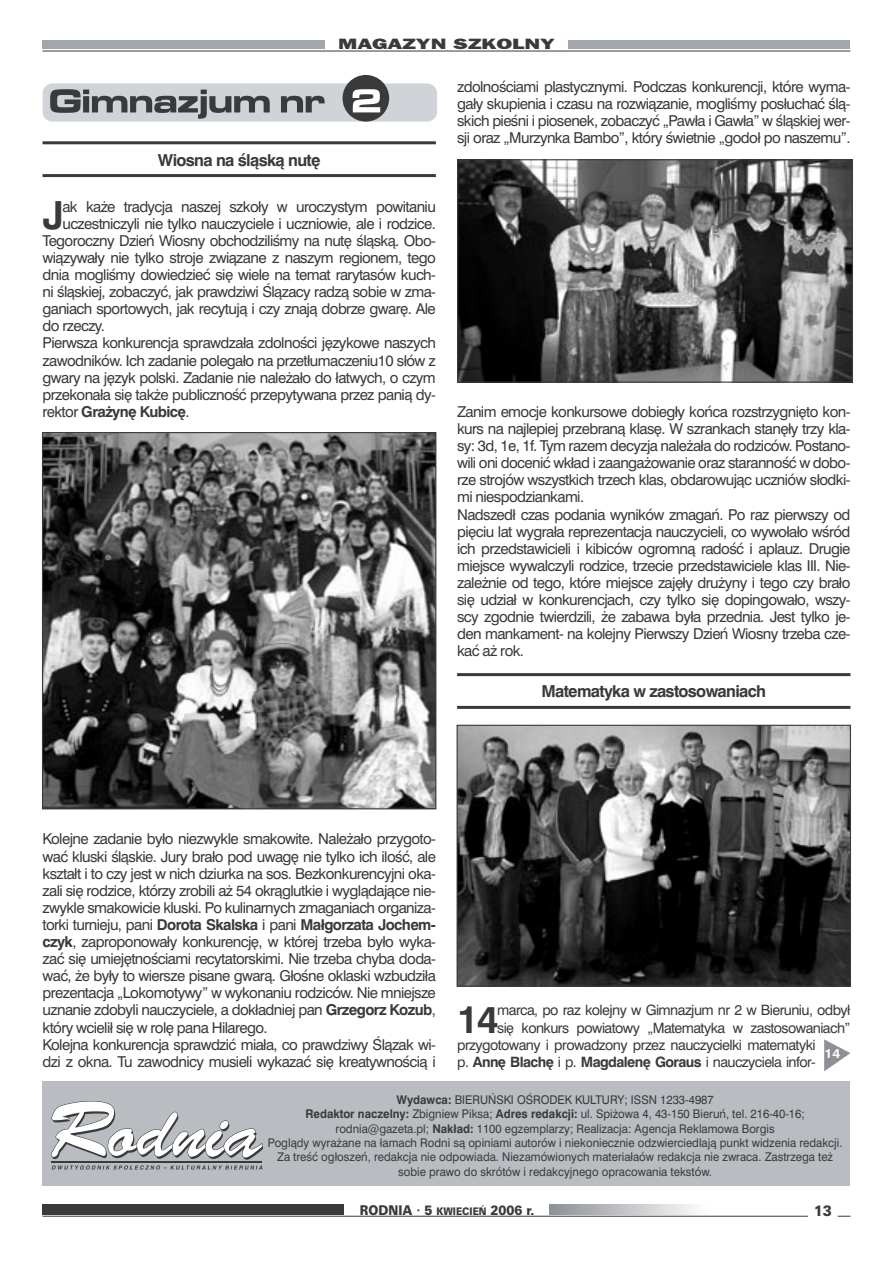
<style>
.page{position:relative;width:893px;height:1263px;background:#fff}
.page>*{position:absolute;margin:0;border:0;box-sizing:border-box;transform-origin:0 0}
.t1{font:38.85px "Swiss 721 AT Bold";color:#383a3b}
.t2{font:38.1px "Swiss 721 AT Bold";color:#383a3b}
.t3{font:16.5px "Swiss 721 AT Bold";letter-spacing:-.04em;color:#383a3b}
.t4{font:15px/17.1px "Swiss 721 AT";letter-spacing:-.04em;color:#383a3b;text-align:justify}
.t5{font:15px "Swiss 721 AT Bold";letter-spacing:-.04em;color:#383a3b}
.t6{font:800 15px "Frankfurt Gothic";color:#383a3b;scale:1.5 1}
.t7{font:15px "Zurich AT Black";color:#383a3b;scale:.9 1}
.t8{font:14.25px "Swiss 721 AT";letter-spacing:-.04em;color:#383a3b}
.t9{font:14.25px "Swiss 721 AT Bold";letter-spacing:-.04em;color:#383a3b}
.t10{font:13.5px "Zurich AT Black";color:#383a3b;scale:.9 1}
.t11{font:12.9px "Swiss 721 AT Bold";color:#fff;scale:1.08 1}
.t12{font:12px/14.4px "Swiss 721 AT";color:#383a3b;text-align:center;scale:.95 1}
.s1{font-family:"Swiss 721 AT"}
.s2{font-family:"Swiss 721 AT Bold"}
.s3{font-size:10.5px}
</style>
<div class="page">
<hr style="left:43px;top:1216px;width:765px;height:1px;background:#383a3b">
<svg style="left:838px;top:1216px;width:12px;height:1px"></svg>
<div style="left:43px;top:1204px;width:301px;height:11px;background:#383a3b"></div>
<svg style="left:550px;top:1204px;width:143px;height:11px;background:#c0c2c5"></svg>
<hr style="left:43px;top:51px;width:807px;height:1px;background:#383a3b">
<div style="left:43px;top:40px;width:807px;height:9px;background:#a3a6ac"></div>
<hr style="left:43px;top:141px;width:393px;height:3px;background:#383a3b">
<hr style="left:43px;top:174px;width:393px;height:3px;background:#383a3b">
<hr style="left:457px;top:673px;width:393px;height:3px;background:#383a3b">
<hr style="left:457px;top:706px;width:393px;height:3px;background:#383a3b">
<div style="left:325px;top:30px;width:243px;height:19px;background:#fff"></div>
<svg style="left:824px;top:1039px;width:26px;height:32px"></svg>
<div style="left:43px;top:1081px;width:807px;height:105px;background:#b9bcc1"></div>
<svg style="left:51px;top:1101px;width:212px;height:68px"></svg>
<div style="left:43px;top:83px;width:394px;height:39px;background:#d0d3d7;border-radius:10px"></div>
<div style="left:343px;top:75px;width:46px;height:47px;background:#383a3b;border-radius:50%"></div>
<svg style="left:50px;top:89px;width:220px;height:30px"></svg>
<svg style="left:281px;top:96px;width:44px;height:16px"></svg>
<svg style="left:352px;top:89px;width:28px;height:23px"></svg>
<img style="left:44px;top:434px;width:390px;height:373px">
<div style="left:42px;top:432px;width:394px;height:377px;border:1px solid #383a3b"></div>
<img style="left:459px;top:161px;width:392px;height:220px">
<div style="left:457px;top:159px;width:396px;height:224px;border:1px solid #383a3b"></div>
<img style="left:459px;top:727px;width:390px;height:258px">
<div style="left:457px;top:725px;width:394px;height:262px;border:1px solid #383a3b"></div>
<p class="t6" style="left:338px;top:35px;width:146px">MAGAZYN SZKOLNY</p>
<p class="t3" style="left:158px;top:150px;width:164px">Wiosna na śląską nutę</p>
<h1 class="t1" style="left:43px;top:192px;width:23px">J</h1>
<p class="t4" style="left:62px;top:198px;width:375px">ak każe tradycja naszej szkoły w uroczystym powitaniu</p>
<p class="t4" style="left:62px;top:215px;width:375px">uczestniczyli nie tylko nauczyciele i uczniowie, ale i rodzice.</p>
<p class="t4" style="left:43px;top:232px;width:395px">Tegoroczny Dzień Wiosny obchodziliśmy na nutę śląską. Obo-</p>
<p class="t4" style="left:43px;top:249px;width:395px">wiązywały nie tylko stroje związane z naszym regionem, tego</p>
<p class="t4" style="left:43px;top:266px;width:395px">dnia mogliśmy dowiedzieć się wiele na temat rarytasów kuch-</p>
<p class="t4" style="left:43px;top:283px;width:395px">ni śląskiej, zobaczyć, jak prawdziwi Ślązacy radzą sobie w zma-</p>
<p class="t4" style="left:43px;top:300px;width:395px">ganiach sportowych, jak recytują i czy znają dobrze gwarę. Ale</p>
<p class="t4" style="left:43px;top:317px;width:64px">do rzeczy.</p>
<p class="t4" style="left:43px;top:335px;width:395px">Pierwsza konkurencja sprawdzała zdolności językowe naszych</p>
<p class="t4" style="left:43px;top:352px;width:395px">zawodników. Ich zadanie polegało na przetłumaczeniu10 słów z</p>
<p class="t4" style="left:43px;top:369px;width:395px">gwary na język polski. Zadanie nie należało do łatwych, o czym</p>
<p class="t4" style="left:43px;top:386px;width:395px">przekonała się także publiczność przepytywana przez panią dy-</p>
<p class="t5" style="left:43px;top:402px;width:149px"><span class="s1">rektor</span> Grażynę Kubicę<span class="s1">.</span></p>
<p class="t4" style="left:457px;top:78px;width:395px">zdolnościami plastycznymi. Podczas konkurencji, które wyma&shy;gały skupienia i czasu na rozwiązanie, mogliśmy posłuchać ślą&shy;skich pieśni i piosenek, zobaczyć „Pawła i Gawła” w śląskiej wer&shy;sji oraz „Murzynka Bambo”, który świetnie „godoł po naszemu”.</p>
<p class="t4" style="left:457px;top:403px;width:395px;text-align:left">Zanim emocje konkursowe dobiegły końca rozstrzygnięto kon&shy;kurs na najlepiej przebraną klasę. W szrankach stanęły trzy kla&shy;sy: 3d, 1e, 1f. Tym razem decyzja należała do rodziców. Postano&shy;wili oni docenić wkład i zaangażowanie oraz staranność w dobo&shy;rze strojów wszystkich trzech klas, obdarowując uczniów słodki&shy;mi niespodziankami.<br>Nadszedł czas podania wyników zmagań. Po raz pierwszy od pięciu lat wygrała reprezentacja nauczycieli, co wywołało wśród ich przedstawicieli i kibiców ogromną radość i aplauz. Drugie miejsce wywalczyli rodzice, trzecie przedstawiciele klas III. Nie&shy;zależnie od tego, które miejsce zajęły drużyny i tego czy brało się udział w konkurencjach, czy tylko się dopingowało, wszy&shy;scy zgodnie twierdzili, że zabawa była przednia. Jest tylko je&shy;den mankament- na kolejny Pierwszy Dzień Wiosny trzeba cze&shy;kać aż rok.</p>
<p class="t3" style="left:541px;top:682px;width:226px">Matematyka w zastosowaniach</p>
<p class="t4" style="left:43px;top:830px;width:395px">Kolejne zadanie było niezwykle smakowite. Należało przygoto&shy;wać kluski śląskie. Jury brało pod uwagę nie tylko ich ilość, ale kształt i to czy jest w nich dziurka na sos. Bezkonkurencyjni oka&shy;zali się rodzice, którzy zrobili aż 54 okrąglutkie i wyglądające nie&shy;zwykle smakowicie kluski. Po kulinarnych zmaganiach organiza-</p>
<p class="t5" style="left:43px;top:915px;width:395px"><span class="s1">torki turnieju, pani</span> Dorota Skalska <span class="s1">i pani</span> Małgorzata Jochem-</p>
<p class="t4" style="left:43px;top:933px;width:395px;text-align:left"><span class="s2">czyk</span>, zaproponowały konkurencję, w której trzeba było wyka&shy;zać się umiejętnościami recytatorskimi. Nie trzeba chyba doda&shy;wać, że były to wiersze pisane gwarą. Głośne oklaski wzbudziła prezentacja „Lokomotywy” w wykonaniu rodziców. Nie mniejsze uznanie zdobyli nauczyciele, a dokładniej pan <span class="s2">Grzegorz Kozub</span>, który wcielił się w rolę pana Hilarego.<br>Kolejna konkurencja sprawdzić miała, co prawdziwy Ślązak wi&shy;dzi z okna. Tu zawodnicy musieli wykazać się kreatywnością i</p>
<h2 class="t2" style="left:457px;top:996px;width:43px">14</h2>
<p class="t8" style="left:497px;top:1002px;width:355px">marca, po raz kolejny w Gimnazjum nr 2 w Bieruniu, odbył</p>
<p class="t8" style="left:497px;top:1019px;width:355px">się konkurs powiatowy „Matematyka w zastosowaniach”</p>
<p class="t8" style="left:457px;top:1036px;width:360px">przygotowany i prowadzony przez nauczycielki matematyki</p>
<p class="t9" style="left:457px;top:1053px;width:360px"><span class="s1">p.</span> Annę Blachę <span class="s1">i p.</span> Magdalenę Goraus <span class="s1">i nauczyciela infor-</span></p>
<p class="t11" style="left:825px;top:1045px;width:16px">14</p>
<p class="t12" style="left:268px;top:1092px;width:606px"><span class="s2">Wydawca:</span> BIERUŃSKI OŚRODEK KULTURY; ISSN 1233-4987<br><span class="s2">Redaktor naczelny:</span> Zbigniew Piksa; <span class="s2">Adres redakcji:</span> ul. Spiżowa 4, 43-150 Bieruń, tel. 216-40-16; rodnia@gazeta.pl; <span class="s2">Nakład:</span> 1100 egzemplarzy; Realizacja: Agencja Reklamowa Borgis<br>Poglądy wyrażane na łamach Rodni są opiniami autorów i niekoniecznie odzwierciedlają punkt widzenia redakcji.<br>Za treść ogłoszeń, redakcja nie odpowiada. Niezamówionych materiałaów redakcja nie zwraca. Zastrzega też sobie prawo do skrótów i redakcyjnego opracowania tekstów.</p>
<p class="t10" style="left:360px;top:1202px;width:196px">RODNIA · 5 <span class="s3">KWIECIEŃ</span> 2006 r.</p>
<p class="t7" style="left:814px;top:1202px;width:21px">13</p>
</div>
